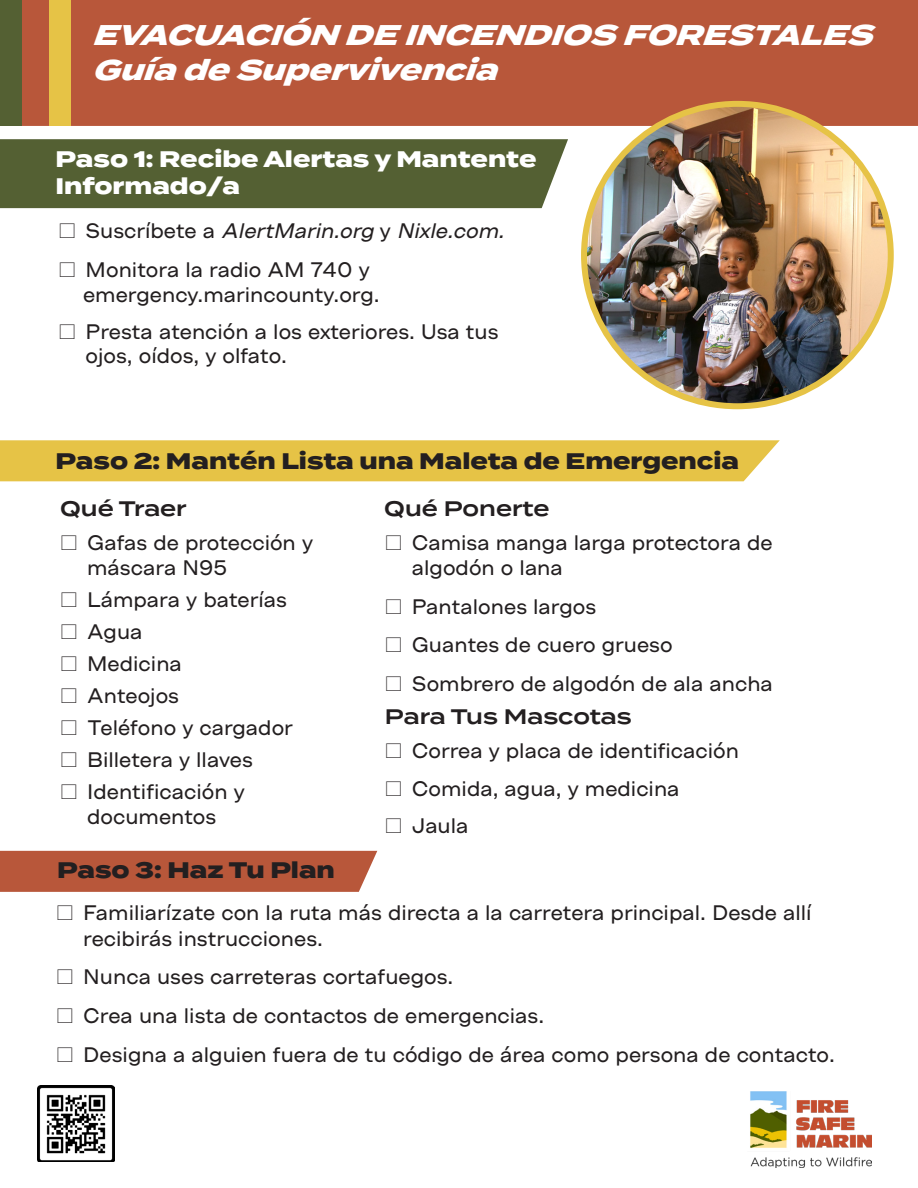
<style>
.page{position:relative;width:918px;height:1188px;background:#fff}
.page>*{position:absolute;margin:0;border:0;box-sizing:border-box;transform-origin:0 0}
.t1{font:italic 800 28.5px "Termina";color:#fff}
.t2{font:800 22.5px "Termina";color:#231f20}
.t3{font:800 22.5px/27px "Termina";color:#fff}
.t4{font:expanded 21px/25.2px "Figure";color:#231f20}
.t5{font:italic expanded 21px "Figure";color:#231f20}
.t6{font:600 21px "Termina";color:#231f20}
.s1{font-style:normal}
</style>
<div class="page">
<img style="left:750px;top:1092px;width:122px;height:76px">
<div style="left:0;top:0;width:918px;height:126px;background:#b8573a"></div>
<img style="left:584px;top:104px;width:307px;height:302px;border-radius:148px">
<div style="left:0;top:139px;width:568px;height:69px;background:#546033"></div>
<div style="left:0;top:440px;width:780px;height:41px;background:#e6c346"></div>
<div style="left:0;top:851px;width:377px;height:41px;background:#b8573a"></div>
<div style="left:0;top:0;width:22px;height:126px;background:#546033"></div>
<div style="left:49px;top:0;width:22px;height:126px;background:#e6c346"></div>
<img style="left:38px;top:1086px;width:76px;height:76px">
<p class="t1" style="left:92px;top:14px;width:797px">EVACUACIÓN DEINCENDIOSFORESTALES</p>
<p class="t1" style="left:92px;top:48px;width:421px">GuíadeSupervivencia</p>
<p class="t3" style="left:56px;top:146px;width:483px">Paso 1: Recibe Alertas y Mantente<br>Informado/a</p>
<p class="t5" style="left:86px;top:218px;width:425px"><span class="s1">S u s c r í b e t e a</span> AlertMarin.org <span class="s1">y</span> Nixle.com.</p>
<p class="t4" style="left:86px;top:257px;width:286px">Monitora la radio AM 740 y</p>
<p class="t4" style="left:83px;top:282px;width:298px">emergency.marincounty.org.</p>
<p class="t4" style="left:86px;top:320px;width:415px;line-height:24px">Presta atención a los exteriores. Usa tus ojos, oídos, y olfato.</p>
<p class="t2" style="left:56px;top:444px;width:685px">Paso 2: Mantén Lista una Maleta de Emergencia</p>
<p class="t6" style="left:60px;top:493px;width:128px">Qué Traer</p>
<p class="t6" style="left:384px;top:493px;width:167px">Qué Ponerte</p>
<p class="t4" style="left:412px;top:530px;width:362px">Camisa manga larga protectora de algodón o lana</p>
<p class="t4" style="left:412px;top:594px;width:186px">Pantalones largos</p>
<p class="t4" style="left:412px;top:633px;width:262px">Guantes de cuero grueso</p>
<p class="t4" style="left:412px;top:671px;width:363px">Sombrero de algodón de ala ancha</p>
<p class="t4" style="left:87px;top:530px;width:227px">Gafas de protección y máscara N95</p>
<p class="t4" style="left:87px;top:587px;width:201px">Lámpara y baterías</p>
<p class="t4" style="left:87px;top:619px;width:57px">Agua</p>
<p class="t4" style="left:87px;top:651px;width:96px">Medicina</p>
<p class="t4" style="left:87px;top:683px;width:93px">Anteojos</p>
<p class="t4" style="left:87px;top:715px;width:207px">Teléfono y cargador</p>
<p class="t4" style="left:87px;top:747px;width:167px">Billetera y llaves</p>
<p class="t4" style="left:87px;top:779px;width:159px">Identificación y documentos</p>
<p class="t6" style="left:385px;top:701px;width:248px">Para Tus Mascotas</p>
<p class="t4" style="left:412px;top:738px;width:329px">Correa y placa de identificación</p>
<p class="t4" style="left:412px;top:776px;width:269px">Comida, agua, y medicina</p>
<p class="t4" style="left:412px;top:813px;width:58px">Jaula</p>
<p class="t2" style="left:57px;top:854px;width:279px">Paso 3: Haz Tu Plan</p>
<p class="t4" style="left:83px;top:900px;width:730px">Familiarízate con la ruta más directa a la carretera principal. Desde allí recibirás instrucciones.</p>
<p class="t4" style="left:83px;top:964px;width:372px">Nunca uses carreteras cortafuegos.</p>
<p class="t4" style="left:83px;top:1003px;width:463px">Crea una lista de contactos de emergencias.</p>
<p class="t4" style="left:83px;top:1042px;width:753px">Designa a alguien fuera de tu código de área como persona de contacto.</p>
</div>
